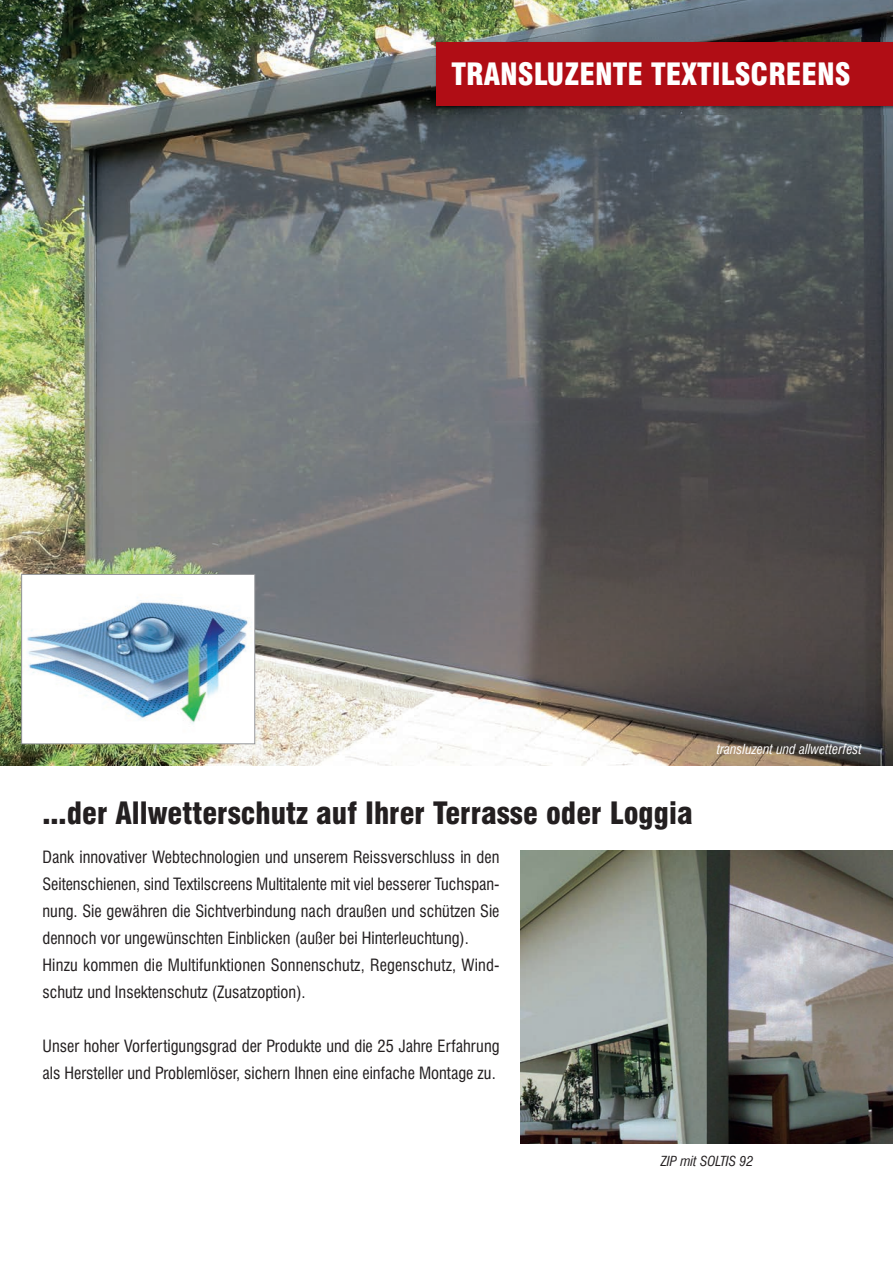
<style>
.page{position:relative;width:893px;height:1263px;background:#fff}
.page>*{position:absolute;margin:0;border:0;box-sizing:border-box;transform-origin:0 0}
.t1{font:900 condensed 30px "Swiss 721 BT";color:#231f20}
.t2{font:900 condensed 30px "Swiss 721 BT";color:#fff}
.t3{font:condensed 16.5px/27px "Swiss 721 BT";color:#231f20}
.t4{font:italic condensed 13.5px "Swiss 721 BT";color:#fff}
.t5{font:italic condensed 13.5px "Swiss 721 BT";color:#231f20}
</style>
<div class="page">
<img style="left:0;top:0;width:893px;height:765px">
<img style="left:521px;top:850px;width:372px;height:294px">
<img style="left:431px;top:38px;width:462px;height:76px">
<div style="left:436px;top:43px;width:457px;height:63px;background:#b00d15"></div>
<img style="left:23px;top:576px;width:230px;height:166px">
<div style="left:21px;top:574px;width:234px;height:170px;border:1px solid #939598"></div>
<h1 class="t2" style="left:451px;top:57px;width:400px">TRANSLUZENTE TEXTILSCREENS</h1>
<h1 class="t1" style="left:43px;top:796px;width:652px">...der Allwetterschutz auf Ihrer Terrasse oder Loggia</h1>
<p class="t3" style="left:43px;top:844px;width:459px">Dank innovativer Webtechnologien und unserem Reissverschluss in den Seitenschienen, sind Textilscreens Multitalente mit viel besserer Tuchspan&shy;nung. Sie gewähren die Sichtverbindung nach draußen und schützen Sie dennoch vor ungewünschten Einblicken (außer bei Hinterleuchtung).<br>Hinzu kommen die Multifunktionen Sonnenschutz, Regenschutz, Wind&shy;schutz und Insektenschutz (Zusatzoption).</p>
<p class="t3" style="left:43px;top:1033px;width:459px">Unser hoher Vorfertigungsgrad der Produkte und die 25 Jahre Erfahrung als Hersteller und Problemlöser, sichern Ihnen eine einfache Montage zu.</p>
<p class="t4" style="left:717px;top:742px;width:147px">transluzent und allwetterfest</p>
<p class="t5" style="left:661px;top:1153px;width:94px">ZIP mit SOLTIS 92</p>
</div>
